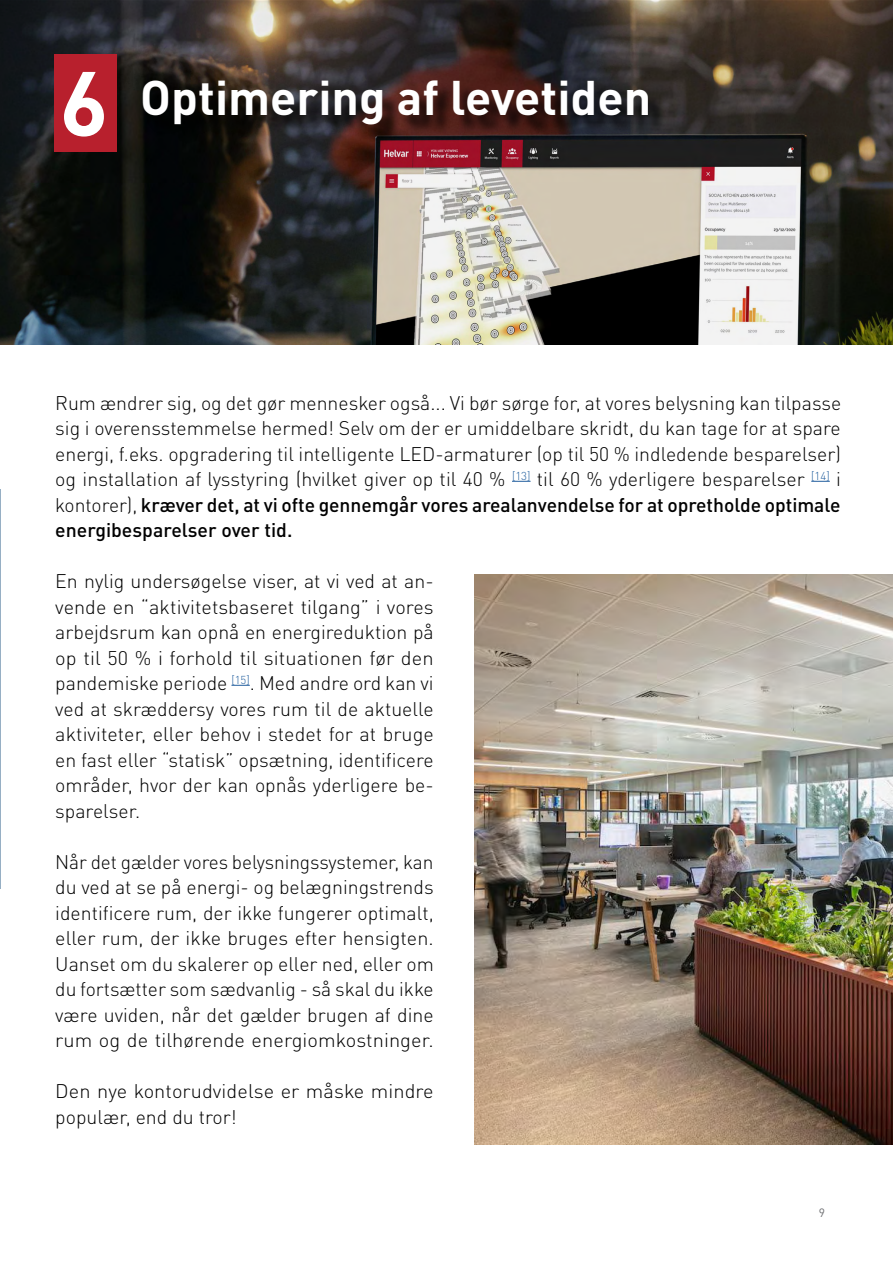
<style>
.page{position:relative;width:893px;height:1263px;background:#fff}
.page>*{position:absolute;margin:0;border:0;box-sizing:border-box;transform-origin:0 0}
.t1{font:700 48px "DIN Pro";color:#fff}
.t2{font:300 19.5px/25.5px "DIN Pro";color:#000;text-align:justify}
.t3{font:12px "DIN Pro";color:#6d6e71}
.s1{font-size:90px}
.s2{font-weight:500}
</style>
<div class="page">
<img style="left:474px;top:575px;width:419px;height:569px">
<img style="left:0;top:1px;width:893px;height:344px">
<div style="left:54px;top:54px;width:63px;height:98px;background:#b8202d"></div>
<div style="left:146px;top:83px;width:521px;height:61px;background:#000;opacity:.75"></div>
<svg style="left:512px;top:481px;width:19px;height:1px"></svg>
<svg style="left:811px;top:481px;width:19px;height:1px"></svg>
<svg style="left:231px;top:685px;width:19px;height:1px"></svg>
<h1 class="t1" style="left:60px;top:58px;width:593px"><span class="s1">6</span> Optimering af levetiden</h1>
<p class="t2" style="left:55px;top:388px;width:788px">Rum ændrer sig, og det gør mennesker også... Vi bør sørge for, at vores belysning kan tilpasse sig i overensstemmelse hermed! Selv om der er umiddelbare skridt, du kan tage for at spare energi, f.eks. opgradering til intelligente LED-armaturer (op til 50 % indledende besparelser) og installation af lysstyring (hvilket giver op til 40 % <sup>[13]</sup> til 60 % yderligere besparelser <sup>[14]</sup> i kontorer), <span class="s2">kræver det, at vi ofte gennemgår vores arealanvendelse for at opretholde optimale energibesparelser over tid.</span></p>
<p class="t2" style="left:55px;top:567px;width:380px">En nylig undersøgelse viser, at vi ved at an&shy;vende en “aktivitetsbaseret tilgang” i vores arbejdsrum kan opnå en energireduktion på op til 50 % i forhold til situationen før den pandemiske periode <sup>[15]</sup>. Med andre ord kan vi ved at skræddersy vores rum til de aktuelle aktiviteter, eller behov i stedet for at bruge en fast eller “statisk” opsætning, identificere områder, hvor der kan opnås yderligere be&shy;sparelser.</p>
<p class="t2" style="left:55px;top:847px;width:380px">Når det gælder vores belysningssystemer, kan du ved at se på energi- og belægningstrends identificere rum, der ikke fungerer optimalt, eller rum, der ikke bruges efter hensigten.<br>Uanset om du skalerer op eller ned, eller om du fortsætter som sædvanlig - så skal du ikke være uviden, når det gælder brugen af dine rum og de tilhørende energiomkostninger.</p>
<p class="t2" style="left:55px;top:1077px;width:380px">Den nye kontorudvidelse er måske mindre populær, end du tror!</p>
<p class="t3" style="left:819px;top:1203px;width:8px">9</p>
</div>
